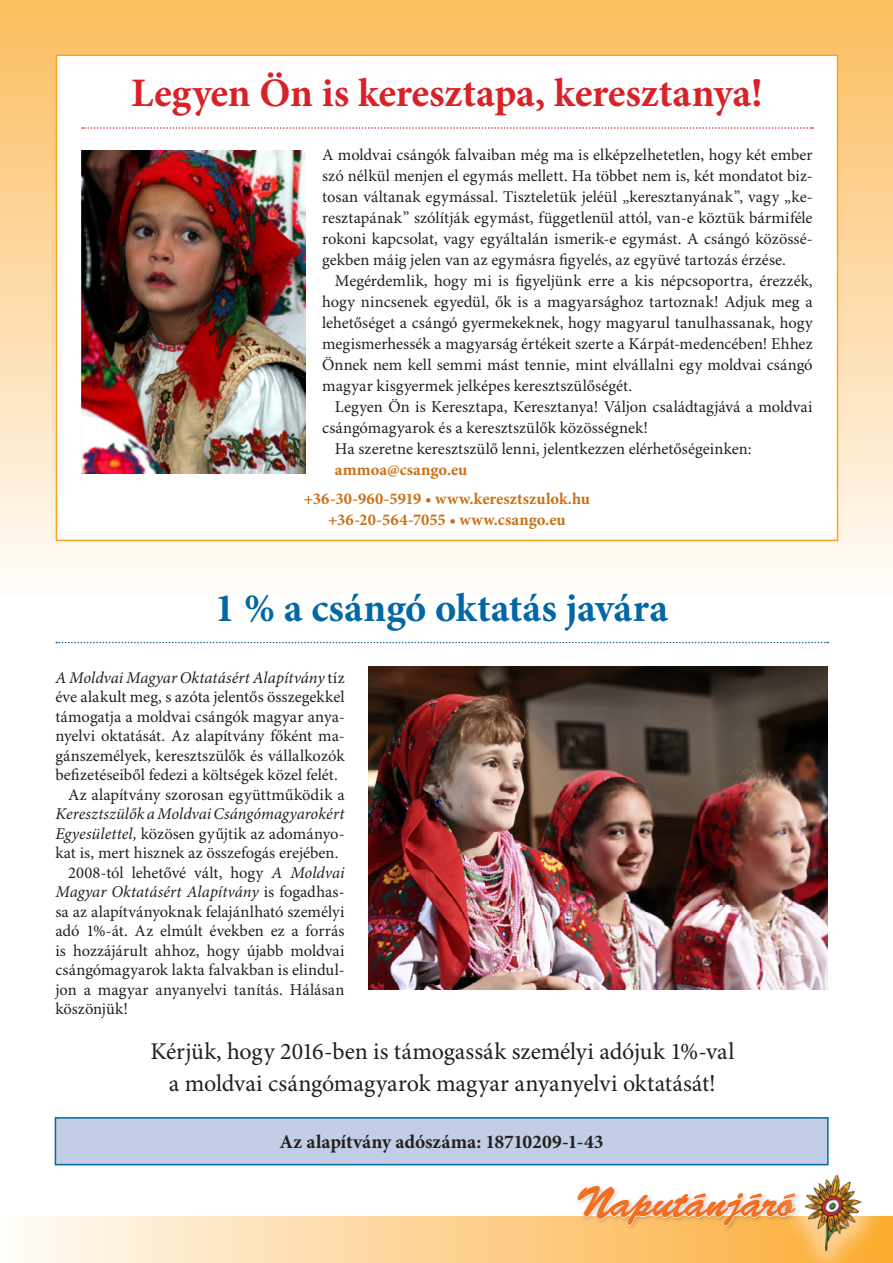
<style>
.page{position:relative;width:893px;height:1263px;background:#fff}
.page>*{position:absolute;margin:0;border:0;box-sizing:border-box;transform-origin:0 0}
.t1{font:42.75px "Brush Script Std";color:#f36e21}
.t2{font:700 40.5px "Minion Pro";color:#d92128}
.t3{font:700 40.5px "Minion Pro";color:#0167a5}
.t4{font:24px/31.5px "Minion Pro";letter-spacing:-.005em;color:#231f20;text-align:center}
.t5{font:700 19.5px "Minion Pro";letter-spacing:-.005em;color:#231f20}
.t6{font:16.5px/21px "Minion Pro";color:#231f20;text-align:justify}
.t7{font:italic 16.5px "Minion Pro";color:#231f20}
.t8{font:700 16.5px/29.5px "Minion Pro";letter-spacing:.005em;color:#c87016}
.s1{font-style:normal}
.s2{font-style:italic}
</style>
<div class="page">
<div style="left:0;top:0;width:893px;height:595px;background:linear-gradient(to bottom,#fbbd5e,#fffbf8)"></div>
<svg style="left:55px;top:54px;width:784px;height:488px"></svg>
<svg style="left:22px;top:1217px;width:871px;height:46px;background:#fddfb3"></svg>
<svg style="left:577px;top:1165px;width:314px;height:98px"></svg>
<img style="left:802px;top:1173px;width:62px;height:79px">
<svg style="left:56px;top:642px;width:772px;height:1px"></svg>
<img style="left:369px;top:667px;width:459px;height:323px">
<div style="left:55px;top:1118px;width:773px;height:47px;background:#c2cee5"></div>
<div style="left:55px;top:1117px;width:774px;height:48px;border:2px solid #0167a5"></div>
<svg style="left:82px;top:127px;width:731px;height:2px"></svg>
<img style="left:81px;top:151px;width:224px;height:322px">
<h2 class="t2" style="left:131px;top:69px;width:633px">Legyen Ön is keresztapa, keresztanya!</h2>
<p class="t6" style="left:322px;top:145px;width:492px">A moldvai csángók falvaiban még ma is elképzelhetetlen, hogy két ember szó nélkül menjen el egymás mellett. Ha többet nem is, két mondatot biz&shy;tosan váltanak egymással. Tiszteletük jeléül „keresztanyának”, vagy „ke&shy;resztapának” szólítják egymást, függetlenül attól, van-e köztük bármiféle rokoni kapcsolat, vagy egyáltalán ismerik-e egymást. A csángó közössé&shy;gekben máig jelen van az egymásra figyelés, az együvé tartozás érzése.</p>
<p class="t6" style="left:322px;top:271px;width:492px;text-indent:13px">Megérdemlik, hogy mi is figyeljünk erre a kis népcsoportra, érezzék, hogy nincsenek egyedül, ők is a magyarsághoz tartoznak! Adjuk meg a lehetőséget a csángó gyermekeknek, hogy magyarul tanulhassanak, hogy megismerhessék a magyarság értékeit szerte a Kárpát-medencében! Ehhez Önnek nem kell semmi mást tennie, mint elvállalni egy moldvai csángó magyar kisgyermek jelképes keresztszülőségét.</p>
<p class="t6" style="left:335px;top:397px;width:479px">Legyen Ön is Keresztapa, Keresztanya! Váljon családtagjává a moldvai</p>
<p class="t6" style="left:322px;top:418px;width:327px">csángómagyarok és a keresztszülők közösségnek!</p>
<p class="t6" style="left:335px;top:439px;width:418px">Ha szeretne keresztszülő lenni, jelentkezzen elérhetőségeinken:</p>
<p class="t8" style="left:304px;top:455px;width:288px;text-indent:31px">ammoa@csango.eu<br>+36-30-960-5919 • www.keresztszulok.hu</p>
<p class="t8" style="left:328px;top:506px;width:239px">+36-20-564-7055 • www.csango.eu</p>
<h2 class="t3" style="left:215px;top:583px;width:455px">1 % a csángó oktatás javára</h2>
<p class="t7" style="left:55px;top:668px;width:291px">A Moldvai Magyar Oktatásért Alapítvány <span class="s1">tíz</span></p>
<p class="t6" style="left:55px;top:687px;width:291px">éve alakult meg, s azóta jelentős összegekkel</p>
<p class="t6" style="left:55px;top:707px;width:291px">támogatja a moldvai csángók magyar anya-</p>
<p class="t6" style="left:55px;top:726px;width:291px">nyelvi oktatását. Az alapítvány főként ma-</p>
<p class="t6" style="left:55px;top:746px;width:291px">gánszemélyek, keresztszülők és vállalkozók</p>
<p class="t6" style="left:55px;top:765px;width:284px">befizetéseiből fedezi a költségek közel felét.</p>
<p class="t6" style="left:68px;top:785px;width:278px">Az alapítvány szorosan együttműködik a</p>
<p class="t7" style="left:55px;top:804px;width:291px">Keresztszülők a Moldvai Csángómagyarokért</p>
<p class="t6" style="left:55px;top:824px;width:291px"><span class="s2">Egyesülettel,</span> közösen gyűjtik az adományo-</p>
<p class="t6" style="left:55px;top:843px;width:284px">kat is, mert hisznek az összefogás erejében.</p>
<p class="t6" style="left:68px;top:863px;width:278px">2008-tól lehetővé vált, hogy <span class="s2">A Moldvai</span></p>
<p class="t7" style="left:55px;top:882px;width:291px">Magyar Oktatásért Alapítvány <span class="s1">is fogadhas-</span></p>
<p class="t6" style="left:55px;top:902px;width:291px">sa az alapítványoknak felajánlható személyi</p>
<p class="t6" style="left:55px;top:921px;width:291px">adó 1%-át. Az elmúlt években ez a forrás</p>
<p class="t6" style="left:55px;top:941px;width:291px">is hozzájárult ahhoz, hogy újabb moldvai</p>
<p class="t6" style="left:55px;top:960px;width:291px">csángómagyarok lakta falvakban is elindul-</p>
<p class="t6" style="left:55px;top:980px;width:291px">jon a magyar anyanyelvi tanítás. Hálásan</p>
<p class="t6" style="left:55px;top:999px;width:74px">köszönjük!</p>
<h3 class="t4" style="left:150px;top:1036px;width:586px">Kérjük, hogy 2016-ben is támogassák személyi adójuk 1%-val a moldvai csángómagyarok magyar anyanyelvi oktatását!</h3>
<p class="t5" style="left:280px;top:1130px;width:326px">Az alapítvány adószáma: 18710209-1-43</p>
<h1 class="t1" style="left:576px;top:1179px;width:221px">Naputánjáró</h1>
</div>
